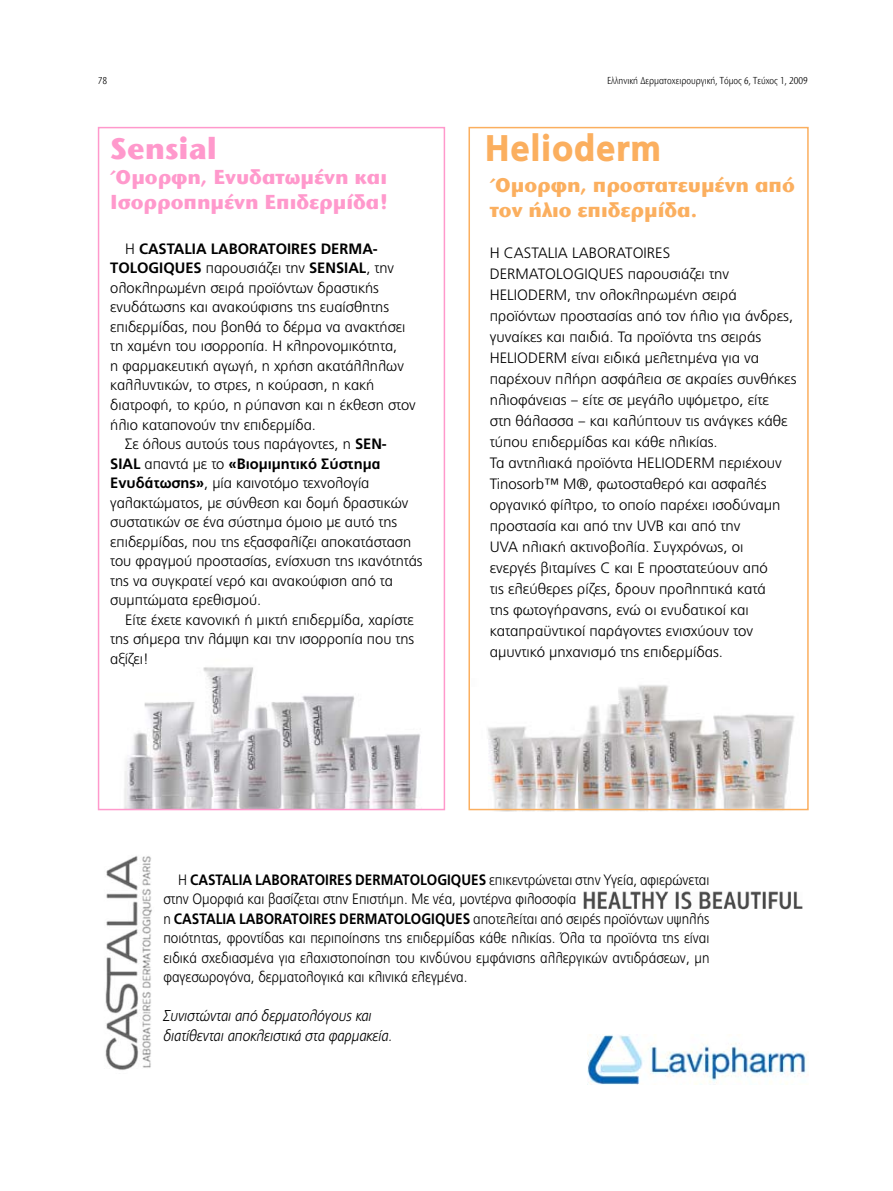
<style>
.page{position:relative;width:893px;height:1191px;background:#fff}
.page>*{position:absolute;margin:0;border:0;box-sizing:border-box;transform-origin:0 0}
.t1{font:900 37.05px "PF Catalog";color:#fbaf5f;scale:.91 1}
.t2{font:700 31.5px "Stone Sans ITC Hel";color:#f9c}
.t3{font:700 21px/25.2px "Stone Sans ITC Hel";color:#f9c}
.t4{font:700 21px/25.2px "Stone Sans ITC Hel";color:#fbaf5f}
.t5{font:italic 300 15.75px/19.5px "PF Catalog";color:#000;scale:.9 1}
.t6{font:300 15px/21px "PF Catalog";color:#000}
.t7{font:300 15px/19.5px "PF Catalog";color:#000;text-align:justify;scale:.9 1}
.t8{font:700 15px/19.5px "PF Catalog";color:#000}
.t9{font:10.5px "Stone Sans ITC Hel";color:#000;scale:.8 1}
.s1{font-weight:300}
.s2{font-weight:700}
</style>
<div class="page">
<img style="left:471px;top:685px;width:334px;height:126px">
<img style="left:124px;top:667px;width:296px;height:140px">
<div style="left:98px;top:127px;width:347px;height:683px;border:2px solid #f9c"></div>
<div style="left:468px;top:127px;width:341px;height:683px;border:2px solid #fbaf5f"></div>
<img style="left:583px;top:891px;width:220px;height:18px">
<img style="left:588px;top:1034px;width:219px;height:50px">
<img style="left:105px;top:856px;width:47px;height:214px">
<p class="t9" style="left:98px;top:75px;width:13px">78</p>
<p class="t9" style="left:607px;top:75px;width:253px">Ελληνική Δερματοχειρουργική, Τόμος 6, Τεύχος 1, 2009</p>
<h2 class="t2" style="left:110px;top:130px;width:108px">Sensial</h2>
<h3 class="t3" style="left:110px;top:164px;width:280px">Όμορφη, Ενυδατωμένη και<br>Ισορροπημένη Επιδερμίδα!</h3>
<p class="t8" style="left:110px;top:239px;width:269px;text-indent:15px"><span class="s1">Η</span> CASTALIA LABORATOIRES DERMA-<br>TOLOGIQUES <span class="s1">παρουσιάζει την</span> SENSIAL</p>
<p class="t6" style="left:366px;top:258px;width:29px">, την</p>
<p class="t6" style="left:110px;top:277px;width:270px">ολοκληρωμένη σειρά προϊόντων δραστικής</p>
<p class="t6" style="left:110px;top:297px;width:280px">ενυδάτωσης και ανακούφισης της ευαίσθητης</p>
<p class="t6" style="left:110px;top:316px;width:297px">επιδερμίδας, που βοηθά το δέρμα να ανακτήσει</p>
<p class="t6" style="left:110px;top:336px;width:288px">τη χαμένη του ισορροπία. Η κληρονομικότητα,</p>
<p class="t6" style="left:110px;top:355px;width:295px">η φαρμακευτική αγωγή, η χρήση ακατάλληλων</p>
<p class="t6" style="left:110px;top:375px;width:266px">καλλυντικών, το στρες, η κούραση, η κακή</p>
<p class="t6" style="left:110px;top:394px;width:307px">διατροφή, το κρύο, η ρύπανση και η έκθεση στον</p>
<p class="t6" style="left:110px;top:414px;width:207px">ήλιο καταπονούν την επιδερμίδα.</p>
<p class="t6" style="left:125px;top:433px;width:263px">Σε όλους αυτούς τους παράγοντες, η <span class="s2">SEN-</span></p>
<p class="t8" style="left:110px;top:453px;width:272px">SIAL <span class="s1">απαντά με το</span> «ΒΙΟΜΙΜΗΤΙΚΌ ΣΎΣΤΗΜΑ</p>
<p class="t6" style="left:110px;top:472px;width:261px"><span class="s2">ΕΝΥΔΆΤΩΣΗΣ»</span>, μία καινοτόμο τεχνολογία</p>
<p class="t6" style="left:110px;top:492px;width:300px">γαλακτώματος, με σύνθεση και δομή δραστικών</p>
<p class="t6" style="left:110px;top:511px;width:288px">συστατικών σε ένα σύστημα όμοιο με αυτό της</p>
<p class="t6" style="left:110px;top:531px;width:303px">επιδερμίδας, που της εξασφαλίζει αποκατάσταση</p>
<p class="t6" style="left:110px;top:550px;width:314px">του φραγμού προστασίας, ενίσχυση της ικανότητάς</p>
<p class="t6" style="left:110px;top:570px;width:284px">της να συγκρατεί νερό και ανακούφιση από τα</p>
<p class="t6" style="left:110px;top:589px;width:153px">συμπτώματα ερεθισμού.</p>
<p class="t6" style="left:125px;top:609px;width:290px">Είτε έχετε κανονική ή μικτή επιδερμίδα, χαρίστε</p>
<p class="t6" style="left:110px;top:628px;width:306px">της σήμερα την λάμψη και την ισορροπία που της</p>
<p class="t6" style="left:110px;top:648px;width:40px">αξίζει!</p>
<h1 class="t1" style="left:484px;top:126px;width:196px">Helioderm</h1>
<h3 class="t4" style="left:490px;top:172px;width:307px">Όμορφη, προστατευμένη από τον ήλιο επιδερμίδα.</h3>
<p class="t6" style="left:490px;top:242px;width:308px">Η CASTALIA LABORATOIRES DERMATOLOGIQUES παρουσιάζει την HELIODERM, την ολοκληρωμένη σειρά προϊόντων προστασίας από τον ήλιο για άνδρες, γυναίκες και παιδιά. Τα προϊόντα της σειράς HELIODERM είναι ειδικά μελετημένα για να παρέχουν πλήρη ασφάλεια σε ακραίες συνθήκες ηλιοφάνειας – είτε σε μεγάλο υψόμετρο, είτε<br>στη θάλασσα – και καλύπτουν τις ανάγκες κάθε τύπου επιδερμίδας και κάθε ηλικίας.<br>Τα αντηλιακά προϊόντα HELIODERM περιέχουν Tinosorb™ M®, φωτοσταθερό και ασφαλές οργανικό φίλτρο, το οποίο παρέχει ισοδύναμη προστασία και από την UVB και από την<br>UVA ηλιακή ακτινοβολία. Συγχρόνως, οι<br>ενεργές βιταμίνες C και Ε προστατεύουν από<br>τις ελεύθερες ρίζες, δρουν προληπτικά κατά<br>της φωτογήρανσης, ενώ οι ενυδατικοί και καταπραϋντικοί παράγοντες ενισχύουν τον αμυντικό μηχανισμό της επιδερμίδας.</p>
<p class="t7" style="left:163px;top:870px;width:608px;text-indent:15px">Η <span class="s2">CASTALIA LABORATOIRES DERMATOLOGIQUES</span> επικεντρώνεται στην Υγεία, αφιερώνεται στην Ομορφιά και βασίζεται στην Επιστήμη. Με νέα, μοντέρνα φιλοσοφία “Healthy is Beautiful”, η <span class="s2">CASTALIA LABORATOIRES DERMATOLOGIQUES</span> αποτελείται από σειρές προϊόντων υψηλής ποιότητας, φροντίδας και περιποίησης της επιδερμίδας κάθε ηλικίας. Όλα τα προϊόντα της είναι ειδικά σχεδιασμένα για ελαχιστοποίηση του κινδύνου εμφάνισης αλλεργικών αντιδράσεων, μη φαγεσωρογόνα, δερματολογικά και κλινικά ελεγμένα.</p>
<p class="t5" style="left:163px;top:1006px;width:256px">Συνιστώνται από δερματολόγους και διατίθενται αποκλειστικά στα φαρμακεία.</p>
</div>
